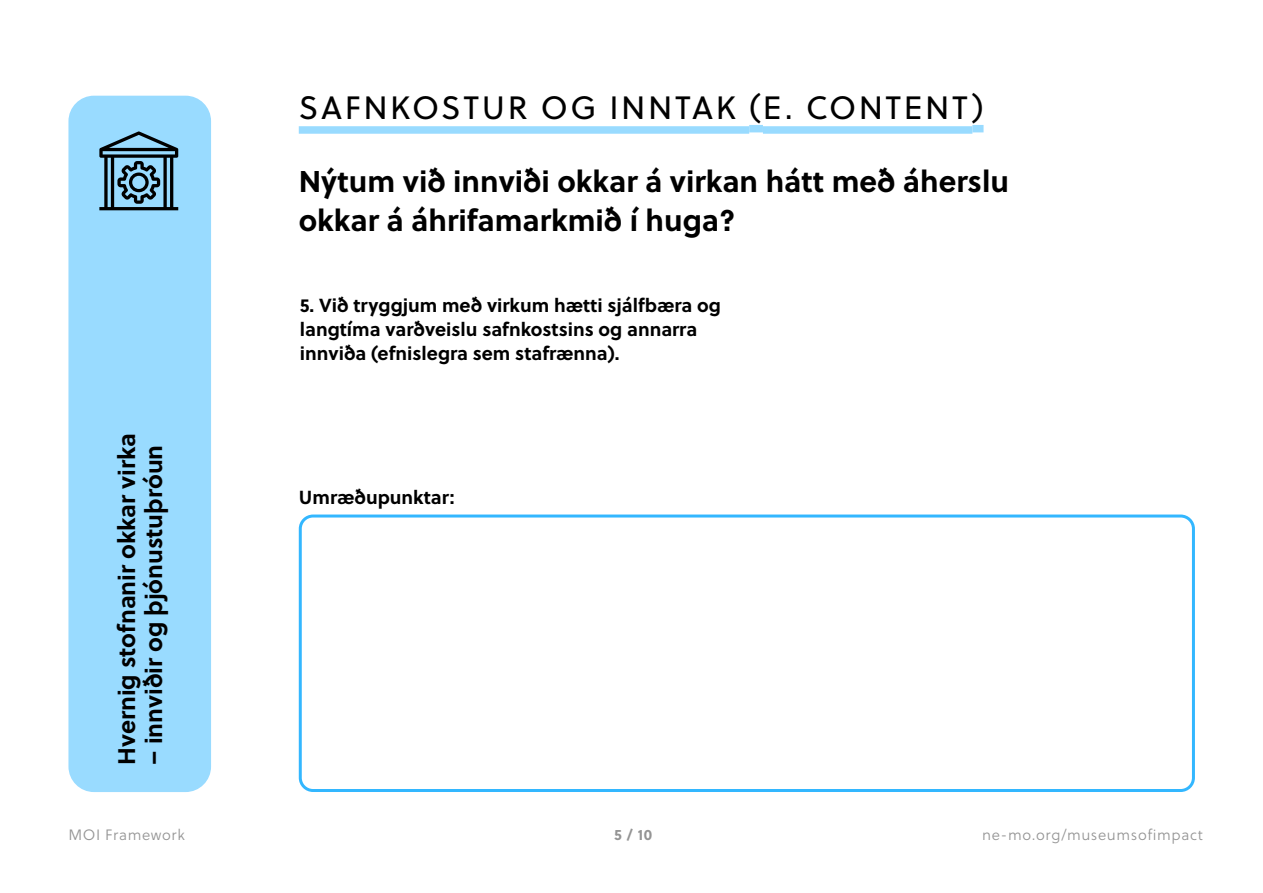
<style>
.page{position:relative;width:1263px;height:893px;background:#fff}
.page>*{position:absolute;margin:0;border:0;box-sizing:border-box;transform-origin:0 0}
.t1{font:32.25px "Soleil";letter-spacing:.08em;color:#000}
.t2{font:700 30px/39px "Soleil";color:#000}
.t3{font:700 24px "Soleil";color:#000}
.statements{font:700 18.9px/24px "Soleil";color:#000}
.t4{font:15px "Soleil Lt";letter-spacing:.04em;color:#949494}
.t5{font:700 15px "Soleil";color:#949494}
</style>
<div class="page">
<div style="left:68px;top:96px;width:143px;height:696px;background:#99dbff;border-radius:26px"></div>
<svg style="left:99px;top:131px;width:79px;height:79px"></svg>
<div style="left:299px;top:514px;width:896px;height:278px;border:3px solid #33b7ff;border-radius:13px"></div>
<div style="left:299px;top:126px;width:450px;height:8px;background:#99dbff"></div>
<div style="left:749px;top:125px;width:14px;height:7px;background:#99dbff"></div>
<div style="left:763px;top:126px;width:209px;height:8px;background:#99dbff"></div>
<div style="left:972px;top:125px;width:11px;height:7px;background:#99dbff"></div>
<h1 class="t1" style="left:299px;top:85px;width:686px">SAFNKOSTUR OG INNTAK (E. CONTENT)</h1>
<h2 class="t2" style="left:299px;top:160px;width:712px">Nýtum við innviði okkar á virkan hátt með áherslu okkar á áhrifamarkmið í huga?</h2>
<p class="t3" style="left:108px;top:765px;width:333px;rotate:-90deg">Hvernig stofnanir okkar virka</p>
<p class="t3" style="left:135px;top:765px;width:322px;rotate:-90deg">– innviðir og þjónustuþróun</p>
<p class="statements" style="left:300px;top:292px;width:422px">5. Við tryggjum með virkum hætti sjálfbæra og langtíma varðveislu safnkostsins og annarra innviða (efnislegra sem stafrænna).</p>
<p class="statements" style="left:299px;top:484px;width:157px">Umræðupunktar:</p>
<p class="t4" style="left:68px;top:824px;width:118px">MOI Framework</p>
<p class="t5" style="left:614px;top:823px;width:40px">5 / 10</p>
<p class="t4" style="left:982px;top:824px;width:222px">ne-mo.org/museumsofimpact</p>
</div>
